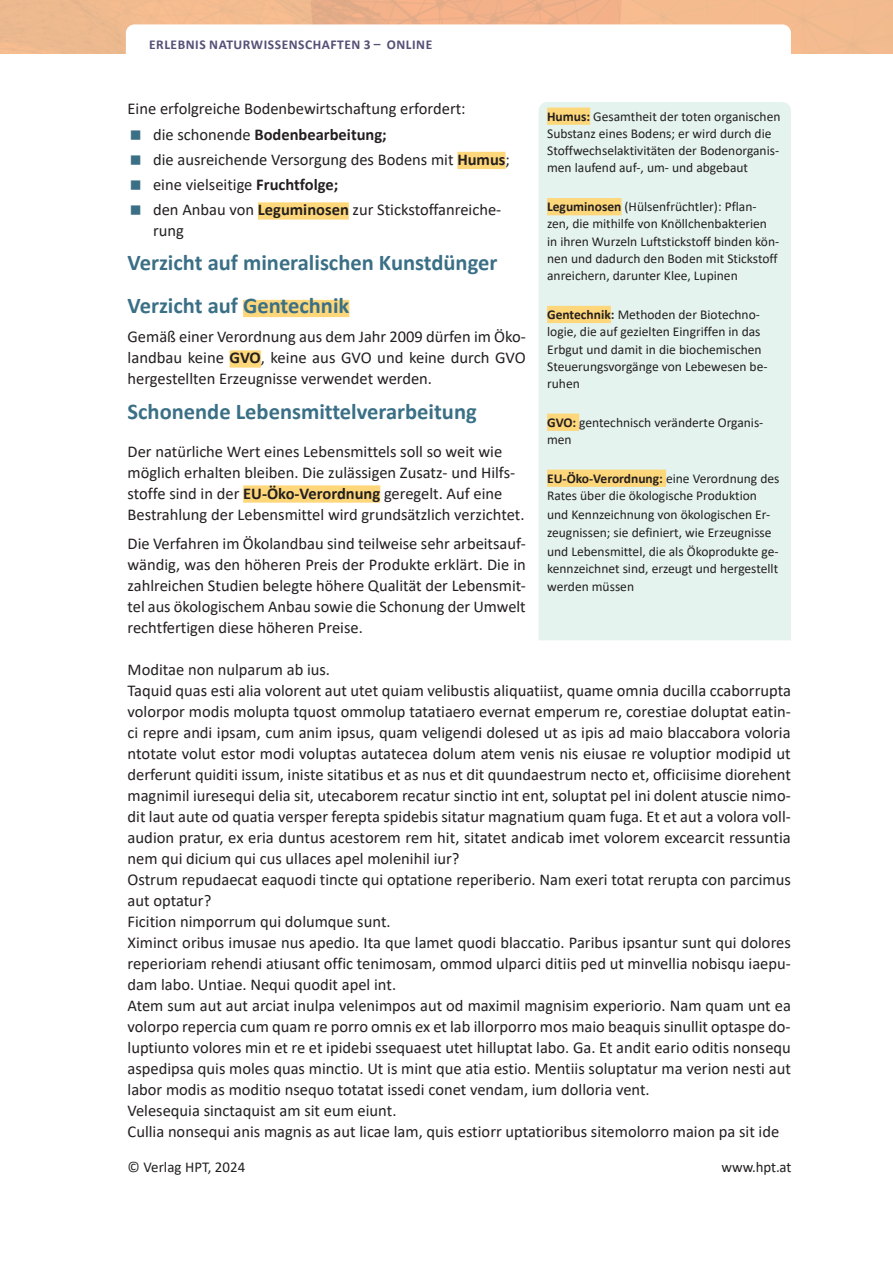
<style>
.page{position:relative;width:893px;height:1263px;background:#fff}
.page>*{position:absolute;margin:0;border:0;box-sizing:border-box;transform-origin:0 0}
.t1{font:700 22.5px/42.5px "Calibri";color:#3a6f86}
.t2{font:16.5px/21px "Calibri";color:#231f20}
.t3{font:15px "Calibri";letter-spacing:.005em;color:#231f20}
.t4{font:13.5px/17.2px "Calibri";color:#231f20}
.t5{font:700 13.5px "Calibri";letter-spacing:.04em;color:#565077}
.s1{font-weight:700}
</style>
<div class="page">
<svg style="left:126px;top:24px;width:665px;height:30px"></svg>
<div style="left:457px;top:152px;width:48px;height:17px;background:#fed77a"></div>
<div style="left:258px;top:202px;width:91px;height:18px;background:#fed77a"></div>
<div style="left:243px;top:300px;width:106px;height:17px;background:#fed77a"></div>
<div style="left:230px;top:350px;width:31px;height:18px;background:#fed77a"></div>
<div style="left:243px;top:485px;width:137px;height:18px;background:#fed77a"></div>
<div style="left:539px;top:102px;width:252px;height:538px;background:#e4f3ed"></div>
<div style="left:547px;top:108px;width:43px;height:17px;background:#fed77a"></div>
<div style="left:547px;top:198px;width:74px;height:17px;background:#fed77a"></div>
<div style="left:547px;top:306px;width:64px;height:17px;background:#fed77a"></div>
<div style="left:547px;top:414px;width:32px;height:17px;background:#fed77a"></div>
<div style="left:547px;top:470px;width:119px;height:17px;background:#fed77a"></div>
<p class="t5" style="left:149px;top:35px;width:285px">ERLEBNIS NATURWISSENSCHAFTEN 3 – ONLINE</p>
<p class="t2" style="left:153px;top:96px;width:358px;line-height:25.2px;text-indent:-26px">Eine erfolgreiche Bodenbewirtschaftung erfordert:<br>die schonende <span class="s1">Bodenbearbeitung;<br></span>die ausreichende Versorgung des Bodens mit <span class="s1">Humus</span>; eine vielseitige <span class="s1">Fruchtfolge;<br></span>den Anbau von <span class="s1">Leguminosen</span> zur Stickstoffanreiche-</p>
<p class="t2" style="left:153px;top:220px;width:32px">rung</p>
<h1 class="t1" style="left:128px;top:241px;width:371px">Verzicht auf mineralischen Kunstdünger<br>Verzicht auf Gentechnik</h1>
<p class="t2" style="left:128px;top:326px;width:400px;text-align:justify">Gemäß einer Verordnung aus dem Jahr 2009 dürfen im Öko&shy;landbau keine <span class="s1">GVO</span>, keine aus GVO und keine durch GVO hergestellten Erzeugnisse verwendet werden.</p>
<h1 class="t1" style="left:128px;top:389px;width:351px">Schonende Lebensmittelverarbeitung</h1>
<p class="t2" style="left:128px;top:440px;width:398px">Der natürliche Wert eines Lebensmittels soll so weit wie möglich erhalten bleiben. Die zulässigen Zusatz- und Hilfs&shy;stoffe sind in der <span class="s1">EU-Öko-Verordnung</span> geregelt. Auf eine Bestrahlung der Lebensmittel wird grundsätzlich verzichtet.</p>
<p class="t2" style="left:128px;top:533px;width:400px;text-align:justify">Die Verfahren im Ökolandbau sind teilweise sehr arbeitsauf&shy;wändig, was den höheren Preis der Produkte erklärt. Die in zahlreichen Studien belegte höhere Qualität der Lebensmit&shy;tel aus ökologischem Anbau sowie die Schonung der Umwelt rechtfertigen diese höheren Preise.</p>
<p class="t2" style="left:128px;top:659px;width:665px">Moditae non nulparum ab ius.<br>Taquid quas esti alia volorent aut utet quiam velibustis aliquatiist, quame omnia ducilla ccaborrupta volorpor modis molupta tquost ommolup tatatiaero evernat emperum re, corestiae doluptat eatin&shy;ci repre andi ipsam, cum anim ipsus, quam veligendi dolesed ut as ipis ad maio blaccabora voloria ntotate volut estor modi voluptas autatecea dolum atem venis nis eiusae re voluptior modipid ut derferunt quiditi issum, iniste sitatibus et as nus et dit quundaestrum necto et, officiisime diorehent magnimil iuresequi delia sit, utecaborem recatur sinctio int ent, soluptat pel ini dolent atuscie nimo&shy;dit laut aute od quatia versper ferepta spidebis sitatur magnatium quam fuga. Et et aut a volora voll&shy;audion pratur, ex eria duntus acestorem rem hit, sitatet andicab imet volorem excearcit ressuntia nem qui dicium qui cus ullaces apel molenihil iur?<br>Ostrum repudaecat eaquodi tincte qui optatione reperiberio. Nam exeri totat rerupta con parcimus aut optatur?<br>Ficition nimporrum qui dolumque sunt.<br>Ximinct oribus imusae nus apedio. Ita que lamet quodi blaccatio. Paribus ipsantur sunt qui dolores reperioriam rehendi atiusant offic tenimosam, ommod ulparci ditiis ped ut minvellia nobisqu iaepu&shy;dam labo. Untiae. Nequi quodit apel int.<br>Atem sum aut aut arciat inulpa velenimpos aut od maximil magnisim experiorio. Nam quam unt ea volorpo repercia cum quam re porro omnis ex et lab illorporro mos maio beaquis sinullit optaspe do&shy;luptiunto volores min et re et ipidebi ssequaest utet hilluptat labo. Ga. Et andit eario oditis nonsequ aspedipsa quis moles quas minctio. Ut is mint que atia estio. Mentiis soluptatur ma verion nesti aut labor modis as moditio nsequo totatat issedi conet vendam, ium dolloria vent.<br>Velesequia sinctaquist am sit eum eiunt.<br>Cullia nonsequi anis magnis as aut licae lam, quis estiorr uptatioribus sitemolorro maion pa sit ide</p>
<p class="t4" style="left:547px;top:107px;width:235px"><span class="s1">Humus:</span> Gesamtheit der toten organischen Substanz eines Bodens; er wird durch die Stoffwechselaktivitäten der Bodenorganis&shy;men laufend auf-, um- und abgebaut</p>
<p class="t4" style="left:547px;top:198px;width:234px"><span class="s1">Leguminosen</span> (Hülsenfrüchtler): Pflan&shy;zen, die mithilfe von Knöllchenbakterien in ihren Wurzeln Luftstickstoff binden kön&shy;nen und dadurch den Boden mit Stickstoff anreichern, darunter Klee, Lupinen</p>
<p class="t4" style="left:547px;top:306px;width:222px"><span class="s1">Gentechnik:</span> Methoden der Biotechno&shy;logie, die auf gezielten Eingriffen in das<br>Erbgut und damit in die biochemischen<br>Steuerungsvorgänge von Lebewesen be&shy;ruhen</p>
<p class="t4" style="left:547px;top:413px;width:218px"><span class="s1">GVO:</span> gentechnisch veränderte Organis&shy;men</p>
<p class="t4" style="left:547px;top:469px;width:234px"><span class="s1">EU-Öko-Verordnung:</span> eine Verordnung des<br>Rates über die ökologische Produktion</p>
<p class="t4" style="left:547px;top:506px;width:226px">und Kennzeichnung von ökologischen Er&shy;zeugnissen; sie definiert, wie Erzeugnisse</p>
<p class="t4" style="left:547px;top:543px;width:233px;text-align:justify">und Lebensmittel, die als Ökoprodukte ge&shy;kennzeichnet sind, erzeugt und hergestellt werden müssen</p>
<p class="t3" style="left:128px;top:1157px;width:119px">© Verlag HPT, 2024</p>
<p class="t3" style="left:722px;top:1157px;width:71px">www.hpt.at</p>
</div>
